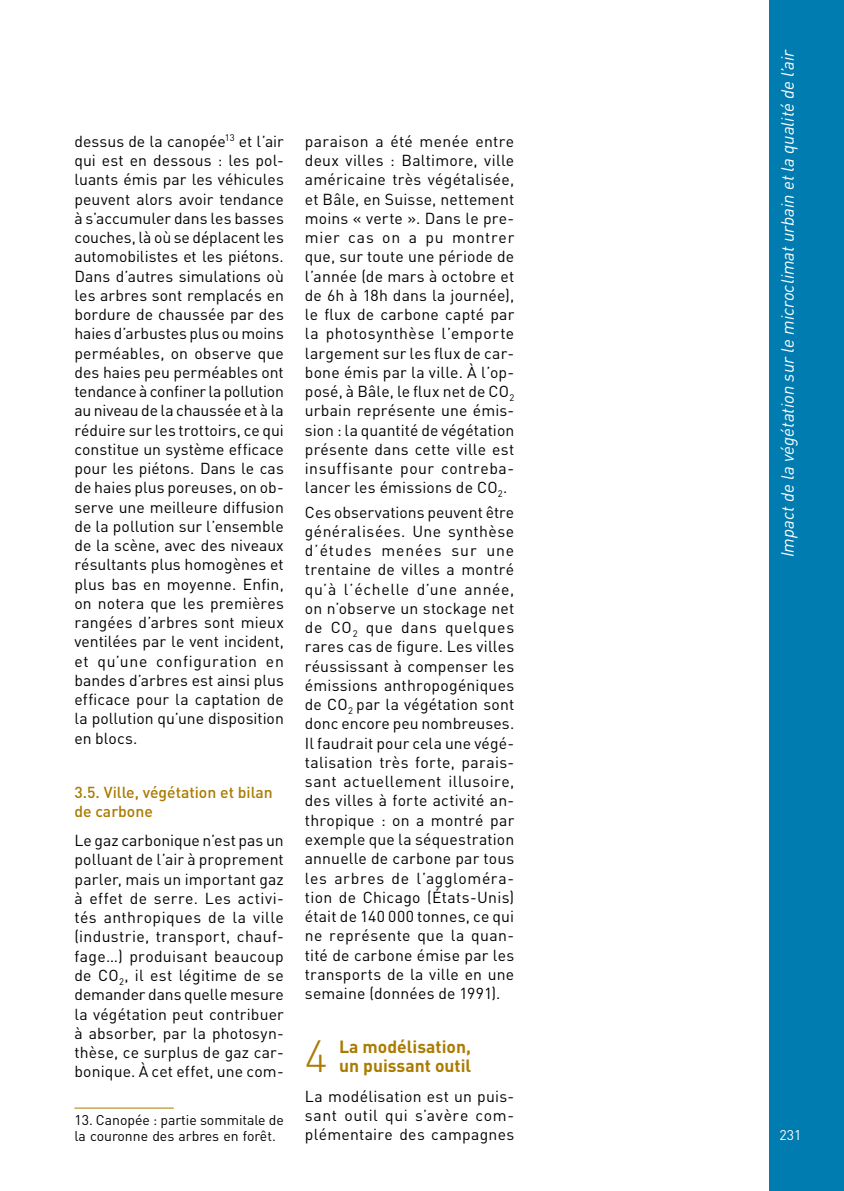
<style>
.page{position:relative;width:844px;height:1191px;background:#fff}
.page>*{position:absolute;margin:0;border:0;box-sizing:border-box;transform-origin:0 0}
.t1{font:300 44.45px "DIN";color:#aa7b00}
.t2{font:italic 17.5px "DIN";color:#fff}
.t3{font:700 17.5px/19.2px "DIN";color:#aa7b00}
.t4{font:15.75px/19.2px "DIN";letter-spacing:.01em;color:#000;text-align:justify}
.t5{font:500 15.75px/19.2px "DIN";color:#aa7b00}
.t6{font:14px/16.6px "DIN";color:#000}
.t7{font:14px "DIN";color:#fff}
</style>
<div class="page">
<div style="left:769px;top:0;width:74px;height:1191px;background:#007cb0"></div>
<hr style="left:74px;top:1107px;width:100px;height:1px;background:#aa7b00">
<p class="t4" style="left:74px;top:131px;width:211px">dessus de la canopée<sup>13</sup> et l’air qui est en dessous : les pol&shy;luants émis par les véhicules peuvent alors avoir tendance à s’accumuler dans les basses couches, là où se déplacent les automobilistes et les piétons.<br>Dans d’autres simulations où les arbres sont remplacés en bordure de chaussée par des haies d’arbustes plus ou moins perméables, on observe que des haies peu perméables ont tendance à confiner la pollution au niveau de la chaussée et à la réduire sur les trottoirs, ce qui constitue un système efficace pour les piétons. Dans le cas de haies plus poreuses, on ob&shy;serve une meilleure diffusion de la pollution sur l’ensemble de la scène, avec des niveaux résultants plus homogènes et plus bas en moyenne. Enfin, on notera que les premières rangées d’arbres sont mieux ventilées par le vent incident, et qu’une configuration en bandes d’arbres est ainsi plus efficace pour la captation de la pollution qu’une disposition en blocs.</p>
<p class="t5" style="left:74px;top:782px;width:200px">3.5. Ville, végétation et bilan de carbone</p>
<p class="t4" style="left:74px;top:830px;width:211px">Le gaz carbonique n’est pas un polluant de l’air à proprement parler, mais un important gaz à effet de serre. Les activi&shy;tés anthropiques de la ville (industrie, transport, chauf&shy;fage…) produisant beaucoup de CO<sub>2</sub>, il est légitime de se demander dans quelle mesure la végétation peut contribuer à absorber, par la photosyn&shy;thèse, ce surplus de gaz car&shy;bonique. À cet effet, une com-</p>
<p class="t6" style="left:74px;top:1111px;width:211px">13. Canopée : partie sommitale de la couronne des arbres en forêt.</p>
<p class="t4" style="left:305px;top:131px;width:211px">paraison a été menée entre deux villes : Baltimore, ville américaine très végétalisée, et Bâle, en Suisse, nettement moins « verte ». Dans le pre&shy;mier cas on a pu montrer que, sur toute une période de l’année (de mars à octobre et de 6h à 18h dans la journée), le flux de carbone capté par la photosynthèse l’emporte largement sur les flux de car&shy;bone émis par la ville. À l’op&shy;posé, à Bâle, le flux net de CO<sub>2 </sub>urbain représente une émis&shy;sion : la quantité de végétation présente dans cette ville est insuffisante pour contreba&shy;lancer les émissions de CO<sub>2</sub>.</p>
<p class="t4" style="left:305px;top:502px;width:211px">Ces observations peuvent être généralisées. Une synthèse d’études menées sur une trentaine de villes a montré qu’à l’échelle d’une année, on n’observe un stockage net de CO<sub>2</sub> que dans quelques rares cas de figure. Les villes réussissant à compenser les émissions anthropogéniques de CO<sub>2</sub> par la végétation sont donc encore peu nombreuses.<br>Il faudrait pour cela une végé&shy;talisation très forte, parais&shy;sant actuellement illusoire, des villes à forte activité an&shy;thropique : on a montré par exemple que la séquestration annuelle de carbone par tous les arbres de l’aggloméra&shy;tion de Chicago (États-Unis) était de 140 000 tonnes, ce qui ne représente que la quan&shy;tité de carbone émise par les transports de la ville en une semaine (données de 1991).</p>
<h1 class="t1" style="left:305px;top:1029px;width:24px">4</h1>
<p class="t3" style="left:339px;top:1036px;width:133px">La modélisation, un puissant outil</p>
<p class="t4" style="left:305px;top:1086px;width:211px">La modélisation est un puis&shy;sant outil qui s’avère com&shy;plémentaire des campagnes</p>
<p class="t2" style="left:776px;top:557px;width:510px;rotate:-90deg">Impact de la végétation sur le microclimat urbain et la qualité de l’air</p>
<p class="t7" style="left:779px;top:1125px;width:23px">231</p>
</div>
